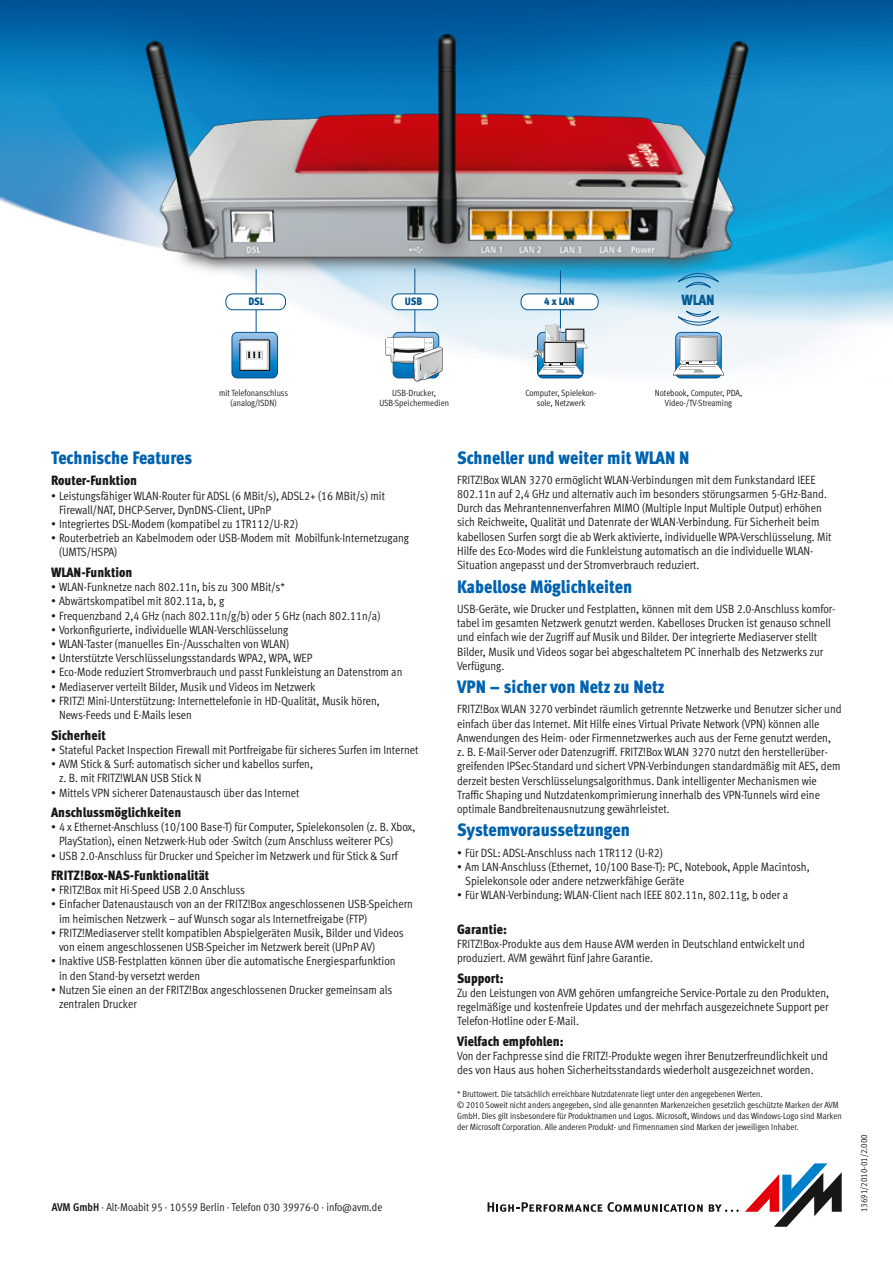
<style>
.page{position:relative;width:893px;height:1263px;background:#fff}
.page>*{position:absolute;margin:0;border:0;box-sizing:border-box;transform-origin:0 0}
.t1{font:900 18px "AVM Meta OT Cond";color:#0062ae}
.t2{font:900 14.7px "AVM Meta OT Cond";color:#005a94}
.t3{font:900 13.5px "AVM Meta OT Cond";color:#181716}
.t4{font:12px/14.2px "AVM Meta OT Cond";color:#181716}
.t5{font:11.25px "AVM Meta OT Cond";color:#181716}
.t6{font:900 10.65px "AVM Meta OT Cond";letter-spacing:-.015em;color:#00548f}
.t7{font:9px/10.5px "AVM Meta OT Cond";color:#181716;text-align:center}
.s1{font-weight:700}
</style>
<div class="page">
<img style="left:0;top:0;width:893px;height:1212px">
<svg style="left:745px;top:1163px;width:97px;height:64px"></svg>
<svg style="left:488px;top:1202px;width:215px;height:10px"></svg>
<svg style="left:709px;top:1204px;width:30px;height:8px"></svg>
<hr style="left:560px;top:270px;width:1px;height:62px;background:#00548f">
<hr style="left:414px;top:268px;width:1px;height:64px;background:#00548f">
<svg style="left:386px;top:332px;width:57px;height:49px"></svg>
<svg style="left:232px;top:332px;width:46px;height:46px"></svg>
<svg style="left:533px;top:325px;width:55px;height:53px"></svg>
<div style="left:392px;top:293px;width:46px;height:17px;border:1px solid #00548f;border-radius:7px"></div>
<div style="left:521px;top:293px;width:77px;height:17px;border:1px solid #00548f;border-radius:7px"></div>
<hr style="left:256px;top:269px;width:1px;height:63px;background:#00548f">
<div style="left:225px;top:293px;width:61px;height:17px;border:1px solid #00548f;border-radius:7px"></div>
<svg style="left:672px;top:332px;width:52px;height:46px"></svg>
<svg style="left:677px;top:311px;width:42px;height:15px"></svg>
<img style="left:123px;top:19px;width:648px;height:289px">
<p class="t6" style="left:248px;top:295px;width:17px">DSL</p>
<p class="t6" style="left:405px;top:295px;width:19px">USB</p>
<p class="t6" style="left:544px;top:295px;width:32px">4 x LAN</p>
<p class="t2" style="left:682px;top:290px;width:35px">WLAN</p>
<p class="t7" style="left:219px;top:387px;width:71px">mit Telefonanschluss (analog/ISDN)</p>
<p class="t7" style="left:379px;top:387px;width:71px">USB-Drucker,<br>USB-Speichermedien</p>
<p class="t7" style="left:526px;top:387px;width:73px">Computer, Spielekon&shy;sole, Netzwerk</p>
<p class="t7" style="left:655px;top:387px;width:89px">Notebook, Computer, PDA,<br>Video-/TV-Streaming</p>
<h1 class="t1" style="left:51px;top:446px;width:143px">Technische Features</h1>
<p class="t3" style="left:51px;top:472px;width:87px">Router-Funktion</p>
<p class="t4" style="left:59px;top:488px;width:327px;text-indent:-8px">• Leistungsfähiger WLAN-Router für ADSL (6 MBit/s), ADSL2+ (16 MBit/s) mit<br>Firewall/NAT, DHCP-Server, DynDNS-Client, UPnP</p>
<p class="t4" style="left:51px;top:517px;width:249px">• Integriertes DSL-Modem (kompatibel zu 1TR112/U-R2)</p>
<p class="t4" style="left:59px;top:531px;width:351px;text-indent:-8px">• Routerbetrieb an Kabelmodem oder USB-Modem mit Mobilfunk-Internetzugang (UMTS/HSPA)</p>
<p class="t3" style="left:51px;top:563px;width:83px">WLAN-Funktion</p>
<p class="t4" style="left:51px;top:580px;width:236px">• WLAN-Funknetze nach 802.11n, bis zu 300 MBit/s*</p>
<p class="t4" style="left:51px;top:594px;width:175px">• Abwärtskompatibel mit 802.11a, b, g</p>
<p class="t4" style="left:51px;top:608px;width:331px">• Frequenzband 2,4 GHz (nach 802.11n/g/b) oder 5 GHz (nach 802.11n/a)</p>
<p class="t4" style="left:51px;top:622px;width:239px">• Vorkonfigurierte, individuelle WLAN-Verschlüsselung</p>
<p class="t4" style="left:51px;top:637px;width:239px">• WLAN-Taster (manuelles Ein-/Ausschalten von WLAN)</p>
<p class="t4" style="left:51px;top:651px;width:263px">• Unterstützte Verschlüsselungsstandards WPA2, WPA, WEP</p>
<p class="t4" style="left:51px;top:665px;width:353px">• Eco-Mode reduziert Stromverbrauch und passt Funkleistung an Datenstrom an</p>
<p class="t4" style="left:51px;top:679px;width:266px">• Mediaserver verteilt Bilder, Musik und Videos im Netzwerk</p>
<p class="t4" style="left:59px;top:694px;width:322px;text-indent:-8px">• FRITZ! Mini-Unterstützung: Internettelefonie in HD-Qualität, Musik hören,<br>News-Feeds und E-Mails lesen</p>
<p class="t3" style="left:51px;top:726px;width:56px">Sicherheit</p>
<p class="t4" style="left:51px;top:742px;width:369px">• Stateful Packet Inspection Firewall mit Portfreigabe für sicheres Surfen im Internet</p>
<p class="t4" style="left:59px;top:757px;width:256px;text-indent:-8px">• AVM Stick &amp; Surf: automatisch sicher und kabellos surfen, z. B. mit FRITZ!WLAN USB Stick N</p>
<p class="t4" style="left:51px;top:785px;width:250px">• Mittels VPN sicherer Datenaustausch über das Internet</p>
<p class="t3" style="left:51px;top:803px;width:132px">Anschlussmöglichkeiten</p>
<p class="t4" style="left:59px;top:820px;width:358px;text-indent:-8px">• 4 x Ethernet-Anschluss (10/100 Base-T) für Computer, Spielekonsolen (z. B. Xbox,<br>PlayStation), einen Netzwerk-Hub oder -Switch (zum Anschluss weiterer PCs)</p>
<p class="t4" style="left:51px;top:848px;width:348px">• USB 2.0-Anschluss für Drucker und Speicher im Netzwerk und für Stick &amp; Surf</p>
<p class="t3" style="left:51px;top:866px;width:160px">FRITZ!Box-NAS-Funktionalität</p>
<p class="t4" style="left:51px;top:883px;width:196px">• FRITZ!Box mit Hi-Speed USB 2.0 Anschluss</p>
<p class="t4" style="left:59px;top:897px;width:355px;text-indent:-8px">• Einfacher Datenaustausch von an der FRITZ!Box angeschlossenen USB-Speichern im heimischen Netzwerk – auf Wunsch sogar als Internetfreigabe (FTP)</p>
<p class="t4" style="left:59px;top:925px;width:346px;text-indent:-8px">• FRITZ!Mediaserver stellt kompatiblen Abspielgeräten Musik, Bilder und Videos von einem angeschlossenen USB-Speicher im Netzwerk bereit (UPnP AV)</p>
<p class="t4" style="left:59px;top:954px;width:338px;text-indent:-8px">• Inaktive USB-Festplatten können über die automatische Energiesparfunktion in den Stand-by versetzt werden</p>
<p class="t4" style="left:59px;top:982px;width:335px;text-indent:-8px">• Nutzen Sie einen an der FRITZ!Box angeschlossenen Drucker gemeinsam als zentralen Drucker</p>
<p class="t5" style="left:52px;top:1201px;width:332px"><span class="s1">AVM GmbH</span> · Alt-Moabit 95 · 10559 Berlin · Telefon 030 39976-0 · info@avm.de</p>
<h1 class="t1" style="left:457px;top:446px;width:234px">Schneller und weiter mit WLAN N</h1>
<p class="t4" style="left:457px;top:472px;width:376px">FRITZ!Box WLAN 3270 ermöglicht WLAN-Verbindungen mit dem Funkstandard IEEE 802.11n auf 2,4 GHz und alternativ auch im besonders störungsarmen 5-GHz-Band.<br>Durch das Mehrantennenverfahren MIMO (Multiple Input Multiple Output) erhöhen sich Reichweite, Qualität und Datenrate der WLAN-Verbindung. Für Sicherheit beim kabellosen Surfen sorgt die ab Werk aktivierte, individuelle WPA-Verschlüsselung. Mit Hilfe des Eco-Modes wird die Funkleistung automatisch an die individuelle WLAN-Situation angepasst und der Stromverbrauch reduziert.</p>
<h1 class="t1" style="left:457px;top:575px;width:177px">Kabellose Möglichkeiten</h1>
<p class="t4" style="left:457px;top:601px;width:380px">USB-Geräte, wie Drucker und Festplatten, können mit dem USB 2.0-Anschluss komfor&shy;tabel im gesamten Netzwerk genutzt werden. Kabelloses Drucken ist genauso schnell und einfach wie der Zugriff auf Musik und Bilder. Der integrierte Mediaserver stellt Bilder, Musik und Videos sogar bei abgeschaltetem PC innerhalb des Netzwerks zur Verfügung.</p>
<h1 class="t1" style="left:457px;top:675px;width:209px">VPN – sicher von Netz zu Netz</h1>
<p class="t4" style="left:457px;top:702px;width:386px">FRITZ!Box WLAN 3270 verbindet räumlich getrennte Netzwerke und Benutzer sicher und einfach über das Internet. Mit Hilfe eines Virtual Private Network (VPN) können alle Anwendungen des Heim- oder Firmennetzwerkes auch aus der Ferne genutzt werden,<br>z. B. E-Mail-Server oder Datenzugriff. FRITZ!Box WLAN 3270 nutzt den herstellerüber&shy;greifenden IPSec-Standard und sichert VPN-Verbindungen standardmäßig mit AES, dem derzeit besten Verschlüsselungsalgorithmus. Dank intelligenter Mechanismen wie Traffic Shaping und Nutzdatenkomprimierung innerhalb des VPN-Tunnels wird eine optimale Bandbreitenausnutzung gewährleistet.</p>
<h1 class="t1" style="left:457px;top:818px;width:174px">Systemvoraussetzungen</h1>
<p class="t4" style="left:457px;top:845px;width:207px">• Für DSL: ADSL-Anschluss nach 1TR112 (U-R2)</p>
<p class="t4" style="left:465px;top:859px;width:346px;text-indent:-8px">• Am LAN-Anschluss (Ethernet, 10/100 Base-T): PC, Notebook, Apple Macintosh,<br>Spielekonsole oder andere netzwerkfähige Geräte</p>
<p class="t4" style="left:457px;top:888px;width:332px">• Für WLAN-Verbindung: WLAN-Client nach IEEE 802.11n, 802.11g, b oder a</p>
<p class="t3" style="left:457px;top:920px;width:51px">Garantie:</p>
<p class="t4" style="left:457px;top:937px;width:349px">FRITZ!Box-Produkte aus dem Hause AVM werden in Deutschland entwickelt und produziert. AVM gewährt fünf Jahre Garantie.</p>
<p class="t3" style="left:457px;top:969px;width:48px">Support:</p>
<p class="t4" style="left:457px;top:985px;width:374px;text-align:justify">Zu den Leistungen von AVM gehören umfangreiche Service-Portale zu den Produkten, regelmäßige und kostenfreie Updates und der mehrfach ausgezeichnete Support per Telefon-Hotline oder E-Mail.</p>
<p class="t3" style="left:457px;top:1032px;width:108px">Vielfach empfohlen:</p>
<p class="t4" style="left:457px;top:1048px;width:372px">Von der Fachpresse sind die FRITZ!-Produkte wegen ihrer Benutzerfreundlichkeit und des von Haus aus hohen Sicherheitsstandards wiederholt ausgezeichnet worden.</p>
<p class="t7" style="left:457px;top:1088px;width:386px;line-height:11.2px;text-align:left">* Bruttowert. Die tatsächlich erreichbare Nutzdatenrate liegt unter den angegebenen Werten.<br>© 2010 Soweit nicht anders angegeben, sind alle genannten Markenzeichen gesetzlich geschützte Marken der AVM GmbH. Dies gilt insbesondere für Produktnamen und Logos. Microsoft, Windows und das Windows-Logo sind Marken der Microsoft Corporation. Alle anderen Produkt- und Firmennamen sind Marken der jeweiligen Inhaber.</p>
<p class="t7" style="left:859px;top:1212px;width:80px;rotate:-90deg">13691/2010-01/2.000</p>
</div>
